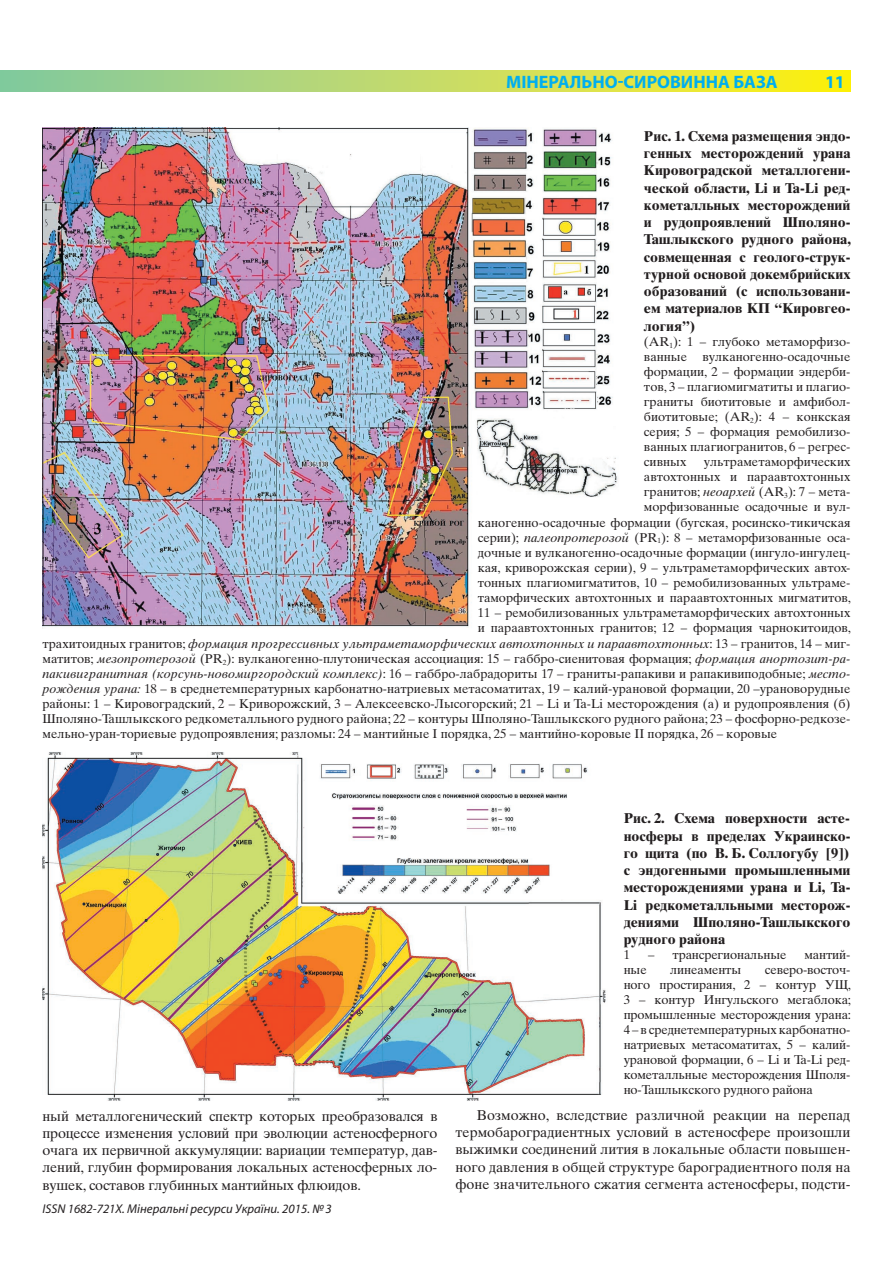
<style>
.page{position:relative;width:893px;height:1263px;background:#fff}
.page>*{position:absolute;margin:0;border:0;box-sizing:border-box;transform-origin:0 0}
.t1{font:700 18px "Myriad Pro";color:#00aeef}
.t2{font:700 14.25px/17.2px "Times Ten LT Std";color:#231f20;text-align:justify}
.t3{font:14.25px/17.2px "Times Ten LT Std";letter-spacing:-.01em;color:#231f20;text-align:justify}
.t4{font:12.75px/15px "Times Ten LT Std";color:#231f20;text-align:justify}
.t5{font:italic 12.75px "Myriad Pro";color:#231f20}
.s1{font-style:italic}
</style>
<div class="page">
<svg style="left:0;top:70px;width:850px;height:21px;background:#c3db62"></svg>
<img style="left:43px;top:752px;width:563px;height:349px">
<img style="left:43px;top:128px;width:575px;height:500px">
<h1 class="t1" style="left:506px;top:72px;width:273px">МІНЕРАЛЬНО-СИРОВИННА БАЗА</h1>
<h1 class="t1" style="left:825px;top:72px;width:21px">11</h1>
<p class="t2" style="left:644px;top:127px;width:208px">Рис. 1. Схема размещения эндо&shy;генных месторождений урана Кировоградской металлогени&shy;ческой области, Li и Та-Li ред&shy;кометалльных месторождений и рудопроявлений Шполяно-Ташлыкского рудного района, совмещенная с геолого-струк&shy;турной основой докембрийских образований (с использовани&shy;ем материалов КП “Кировгео&shy;логия”)</p>
<p class="t4" style="left:644px;top:334px;width:208px">(AR<sub>1</sub>): 1 – глубоко метаморфизо&shy;ванные вулканогенно-осадочные формации, 2 – формации эндерби&shy;тов, 3 – плагиомигматиты и плагио&shy;граниты биотитовые и амфибол&shy;биотитовые; (AR<sub>2</sub>): 4 – конкская серия; 5 – формация ремобилизо&shy;ванных плагиогранитов, 6 – регрес&shy;сивных</p>
<p class="t4" style="left:644px;top:454px;width:208px;text-indent:60px">ультраметаморфических автохтонных и параавтохтонных гранитов; <span class="s1">неоархей</span> (AR<sub>3</sub>): 7 – мета&shy;морфизованные осадочные и вул-</p>
<p class="t4" style="left:478px;top:515px;width:375px">каногенно-осадочные формации (бугская, росинско-тикичская серии); <span class="s1">палеопротерозой</span> (PR<sub>1</sub>): 8 – метаморфизованные оса&shy;дочные и вулканогенно-осадочные формации (ингуло-ингулец&shy;кая, криворожская серии), 9 – ультраметаморфических автох&shy;тонных плагиомигматитов, 10 – ремобилизованных ультраме&shy;таморфических автохтонных и параавтохтонных мигматитов, 11 – ремобилизованных ультраметаморфических автохтонных и параавтохтонных гранитов; 12 – формация чарнокитоидов,</p>
<p class="t4" style="left:43px;top:636px;width:809px">трахитоидных гранитов; <span class="s1">формация прогрессивных ультраметаморфических автохтонных и параавтохтонных</span>: 13 – гранитов, 14 – миг&shy;матитов; <span class="s1">мезопротерозой</span> (PR<sub>2</sub>): вулканогенно-плутоническая ассоциация: 15 – габбро-сиенитовая формация; <span class="s1">формация анортозит-ра&shy;пакивигранитная (корсунь-новомиргородский комплекс)</span>: 16 – габбро-лабрадориты 17 – граниты-рапакиви и рапакивиподобные; <span class="s1">место&shy;рождения урана:</span> 18 – в среднетемпературных карбонатно-натриевых метасоматитах, 19 – калий-урановой формации, 20 –урановорудные районы: 1 – Кировоградский, 2 – Криворожский, 3 – Алексеевско-Лысогорский; 21 – Li и Та-Li месторождения (а) и рудопроявления (б)<br>Шполяно-Ташлыкского редкометалльного рудного района; 22 – контуры Шполяно-Ташлыкского рудного района; 23 – фосфорно-редкозе&shy;мельно-уран-ториевые рудопроявления; разломы: 24 – мантийные I порядка, 25 – мантийно-коровые II порядка, 26 – коровые</p>
<p class="t2" style="left:624px;top:810px;width:228px">Рис. 2. Схема поверхности асте&shy;носферы в пределах Украинско&shy;го щита (по В. Б. Соллогубу [9]) с эндогенными промышленными месторождениями урана и Li, Та-Li редкометалльными месторож&shy;дениями Шполяно-Ташлыкского рудного района</p>
<p class="t4" style="left:624px;top:947px;width:8px">1</p>
<p class="t4" style="left:648px;top:947px;width:140px">– трансрегиональные</p>
<p class="t4" style="left:804px;top:947px;width:48px">мантий-</p>
<p class="t4" style="left:624px;top:962px;width:25px">ные</p>
<p class="t4" style="left:670px;top:962px;width:73px">линеаменты</p>
<p class="t4" style="left:624px;top:962px;width:229px;text-indent:141px">северо-восточ&shy;ного простирания, 2 – контур УЩ, 3 – контур Ингульского мегаблока; промышленные месторождения урана:<br>4 – в среднетемпературных карбонатно&shy;натриевых метасоматитах, 5 – калий&shy;урановой формации, 6 – Li и Та-Li ред&shy;кометалльные месторождения Шполя&shy;но-Ташлыкского рудного района</p>
<p class="t3" style="left:43px;top:1107px;width:396px">ный металлогенический спектр которых преобразовался в процессе изменения условий при эволюции астеносферного очага их первичной аккумуляции: вариации температур, дав&shy;лений, глубин формирования локальных астеносферных ло&shy;вушек, составов глубинных мантийных флюидов.</p>
<p class="t3" style="left:455px;top:1106px;width:396px;text-indent:21px">Возможно, вследствие различной реакции на перепад термобароградиентных условий в астеносфере произошли выжимки соединений лития в локальные области повышен&shy;ного давления в общей структуре бароградиентного поля на фоне значительного сжатия сегмента астеносферы, подсти-</p>
<p class="t5" style="left:43px;top:1202px;width:291px">ISSN 1682-721X. Мінеральні ресурси України. 2015. № 3</p>
</div>
